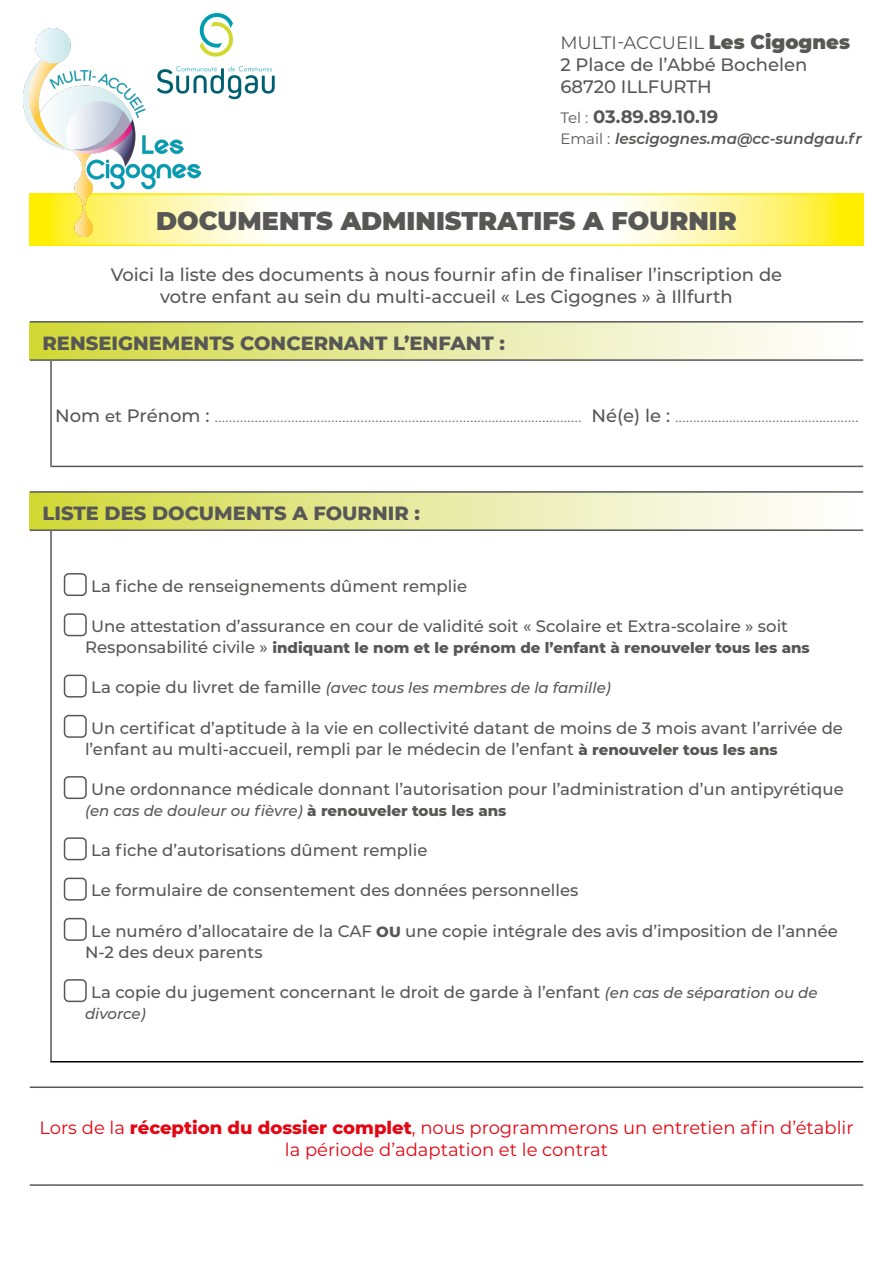
<style>
.page{position:relative;width:893px;height:1263px;background:#fff}
.page>*{position:absolute;margin:0;border:0;box-sizing:border-box;transform-origin:0 0}
.t1{font:900 25.5px "Montserrat";color:#575756}
.t2{font:800 19.5px "Montserrat";color:#575756}
.t3{font:500 18px/21.6px "Montserrat";color:#575756;text-align:center}
.t4{font:300 18px "Montserrat";color:#575756}
.t5{font:18px/21.6px "Montserrat";color:#e30613;text-align:center}
.t6{font:700 18px "Montserrat";color:#575756}
.t7{font:500 16.5px/21px "Montserrat";color:#575756}
.t8{font:italic 500 15px "Montserrat";color:#575756}
.t9{font:800 15px "Montserrat";color:#575756}
.t10{font:italic 600 15px "Montserrat";color:#575756}
.s1{font-weight:400}
.s2{font-weight:900;font-size:19.5px}
.s3{font-weight:400;font-size:15px}
.s4{font-weight:400;font-style:normal}
.s5{font-weight:500}
.s6{font-weight:500;font-size:16.5px}
.s7{font-style:normal;font-size:16.5px}
.s8{font-weight:800;font-size:15px}
.s9{font-weight:800;font-style:normal}
.s10{font-style:italic;font-size:15px}
.s11{font-weight:800}
</style>
<div class="page">
<div style="left:29px;top:323px;width:835px;height:37px;background:linear-gradient(to right,#d2d83e,#fff)"></div>
<svg style="left:31px;top:195px;width:831px;height:49px"></svg>
<div style="left:29px;top:493px;width:835px;height:36px;background:linear-gradient(to right,#d2d83e,#fff)"></div>
<hr style="left:50px;top:1061px;width:813px;height:1px;background:#000">
<hr style="left:30px;top:1086px;width:21px;height:2px;background:#575756">
<hr style="left:51px;top:1086px;width:812px;height:2px;background:#575756">
<hr style="left:30px;top:1184px;width:21px;height:2px;background:#575756">
<hr style="left:51px;top:1184px;width:812px;height:2px;background:#575756">
<hr style="left:50px;top:531px;width:2px;height:530px;background:#575756">
<hr style="left:30px;top:491px;width:21px;height:2px;background:#575756">
<hr style="left:51px;top:491px;width:812px;height:2px;background:#575756">
<hr style="left:30px;top:529px;width:21px;height:2px;background:#575756">
<hr style="left:51px;top:529px;width:812px;height:2px;background:#575756">
<hr style="left:50px;top:361px;width:2px;height:105px;background:#575756">
<hr style="left:50px;top:466px;width:813px;height:1px;background:#575756">
<hr style="left:30px;top:321px;width:21px;height:2px;background:#575756">
<hr style="left:51px;top:321px;width:812px;height:2px;background:#575756">
<hr style="left:30px;top:359px;width:21px;height:2px;background:#575756">
<hr style="left:51px;top:359px;width:812px;height:2px;background:#575756">
<hr style="left:29px;top:195px;width:2px;height:49px;background:#ffed00">
<hr style="left:51px;top:193px;width:813px;height:2px;background:#ffed00">
<hr style="left:862px;top:195px;width:2px;height:49px;background:#ffed00">
<hr style="left:29px;top:244px;width:22px;height:2px;background:#ffed00">
<hr style="left:51px;top:244px;width:813px;height:2px;background:#ffed00">
<div style="left:64px;top:573px;width:23px;height:23px;border:2px solid #575756;border-radius:4px"></div>
<div style="left:64px;top:613px;width:23px;height:23px;border:2px solid #575756;border-radius:4px"></div>
<div style="left:64px;top:675px;width:23px;height:22px;border:2px solid #575756;border-radius:4px"></div>
<div style="left:64px;top:715px;width:23px;height:23px;border:2px solid #575756;border-radius:4px"></div>
<div style="left:64px;top:776px;width:23px;height:23px;border:2px solid #575756;border-radius:4px"></div>
<div style="left:64px;top:837px;width:23px;height:23px;border:2px solid #575756;border-radius:4px"></div>
<div style="left:64px;top:878px;width:23px;height:22px;border:2px solid #575756;border-radius:4px"></div>
<div style="left:64px;top:918px;width:23px;height:23px;border:2px solid #575756;border-radius:4px"></div>
<div style="left:64px;top:979px;width:23px;height:23px;border:2px solid #575756;border-radius:4px"></div>
<img style="left:24px;top:29px;width:177px;height:207px">
<svg style="left:197px;top:13px;width:36px;height:46px"></svg>
<svg style="left:157px;top:66px;width:118px;height:33px"></svg>
<p class="t3" style="left:560px;top:32px;width:291px;text-align:left"><span class="s1">MULTI-ACCUEIL</span> <span class="s2">Les Cigognes<br></span>2 Place de l’Abbé Bochelen<br>68720 ILLFURTH</p>
<p class="t6" style="left:560px;top:103px;width:159px"><span class="s3">Tel :</span> 03.89.89.10.19</p>
<p class="t10" style="left:560px;top:128px;width:303px"><span class="s4">Email :</span> lescigognes.ma@cc-sundgau.fr</p>
<h1 class="t1" style="left:156px;top:202px;width:582px">DOCUMENTS ADMINISTRATIFS A FOURNIR</h1>
<p class="t3" style="left:111px;top:264px;width:673px">Voici la liste des documents à nous fournir afin de finaliser l’inscription de votre enfant au sein du multi-accueil « Les Cigognes » à Illfurth</p>
<p class="t2" style="left:43px;top:329px;width:464px">RENSEIGNEMENTS CONCERNANT L’ENFANT :</p>
<p class="t4" style="left:55px;top:403px;width:805px"><span class="s5">Nom</span> <span class="s6">et</span> <span class="s5">Prénom :</span> ……………………………………………………………............................…. <span class="s5">Né(e) le :</span> ...................................................</p>
<p class="t2" style="left:43px;top:499px;width:379px">LISTE DES DOCUMENTS A FOURNIR :</p>
<p class="t7" style="left:91px;top:575px;width:377px">La fiche de renseignements dûment remplie</p>
<p class="t7" style="left:91px;top:615px;width:698px">Une attestation d’assurance en cour de validité soit « Scolaire et Extra-scolaire » soit</p>
<p class="t9" style="left:85px;top:637px;width:726px"><span class="s6">Responsabilité civile »</span> indiquant le nom et le prénom de l’enfant à renouveler tous les ans</p>
<p class="t8" style="left:91px;top:677px;width:521px"><span class="s7">La copie du livret de famille</span> (avec tous les membres de la famille)</p>
<p class="t7" style="left:85px;top:716px;width:759px;text-indent:6px">Un certificat d’aptitude à la vie en collectivité datant de moins de 3 mois avant l’arrivée de l’enfant au multi-accueil, rempli par le médecin de l’enfant <span class="s8">à renouveler tous les ans</span></p>
<p class="t7" style="left:91px;top:778px;width:754px">Une ordonnance médicale donnant l’autorisation pour l’administration d’un antipyrétique</p>
<p class="t8" style="left:85px;top:800px;width:423px">(en cas de douleur ou fièvre) <span class="s9">à renouveler tous les ans</span></p>
<p class="t7" style="left:91px;top:839px;width:338px">La fiche d’autorisations dûment remplie</p>
<p class="t7" style="left:91px;top:879px;width:489px">Le formulaire de consentement des données personnelles</p>
<p class="t7" style="left:85px;top:919px;width:754px;text-indent:6px">Le numéro d’allocataire de la CAF <span class="s8">OU</span> une copie intégrale des avis d’imposition de l’année<br>N-2 des deux parents</p>
<p class="t7" style="left:91px;top:981px;width:728px">La copie du jugement concernant le droit de garde à l’enfant <span class="s10">(en cas de séparation ou de</span></p>
<p class="t8" style="left:85px;top:1003px;width:62px">divorce)</p>
<p class="t5" style="left:39px;top:1116px;width:816px">Lors de la <span class="s11">réception du dossier complet</span>, nous programmerons un entretien afin d’établir la période d’adaptation et le contrat</p>
</div>
